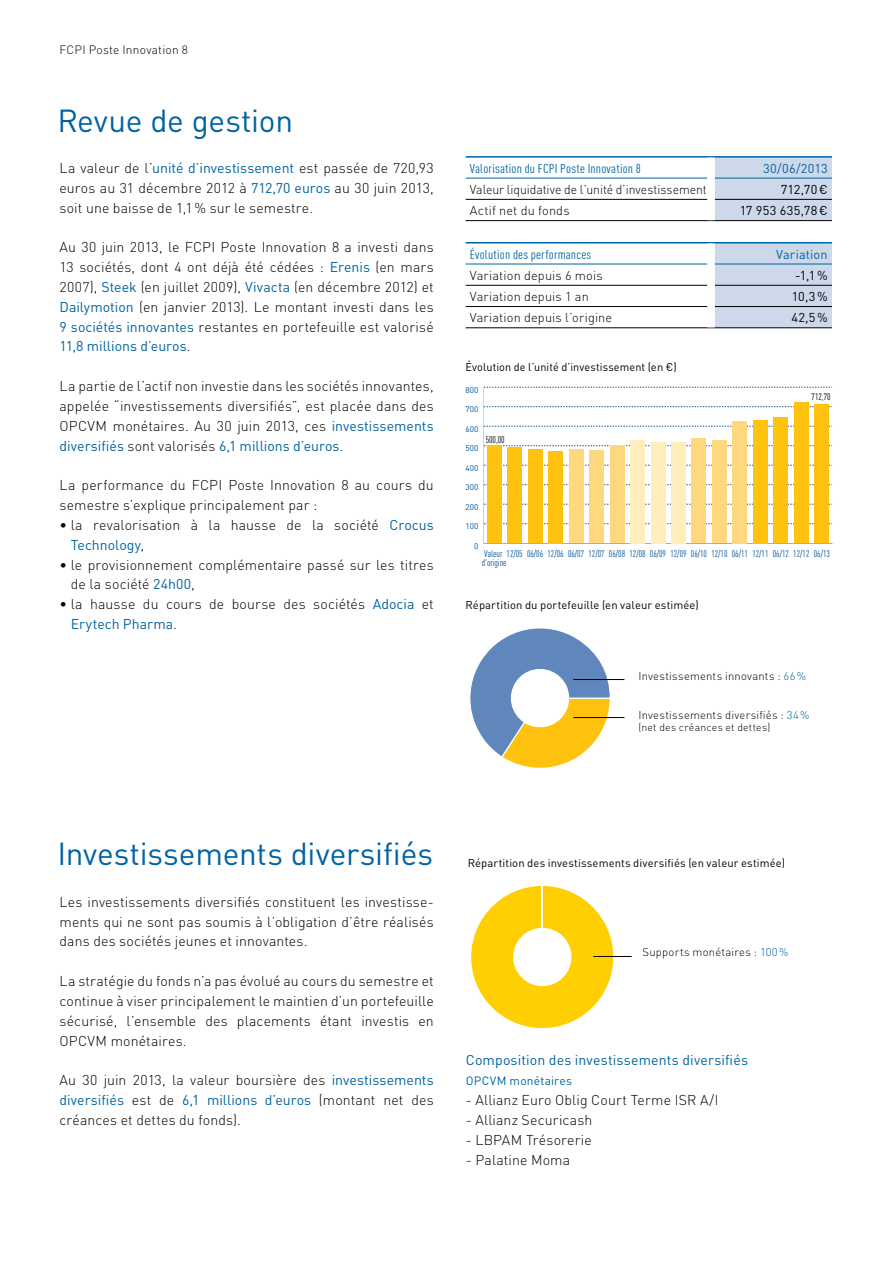
<style>
.page{position:relative;width:893px;height:1263px;background:#fff}
.page>*{position:absolute;margin:0;border:0;box-sizing:border-box;transform-origin:0 0}
.t1{font:31.5px "DIN";letter-spacing:-.005em;color:#0063a1}
.t2{font:300 14.1px/19.8px "DIN";letter-spacing:.01em;color:#000;text-align:justify}
.t3{font:14.1px "DIN";letter-spacing:.01em;color:#0063a1}
.t4{font:300 12.75px "DIN";letter-spacing:.01em;color:#000}
.t5{font:12.75px "DIN Cond";letter-spacing:.015em;color:#0063a1;scale:1.1 1}
.t6{font:300 12.75px "DIN";letter-spacing:.01em;color:#000;scale:.96 1}
.t7{font:12.75px "DIN";letter-spacing:.025em;color:#000}
.t8{font:12.75px "DIN";letter-spacing:.01em;color:#0063a1}
.t9{font:300 12px "DIN";letter-spacing:.015em;color:#000}
.t10{font:12px "DIN";letter-spacing:.02em;color:#0063a1}
.t11{font:11.25px "DIN";letter-spacing:.01em;color:#000}
.t12{font:300 11.25px "DIN";letter-spacing:.02em;color:#000}
.t13{font:300 10.5px "DIN";letter-spacing:.02em;color:#000}
.t14{font:9.6px/9.6px "DIN Cond";color:#005399}
.t15{font:9.6px "DIN Cond";color:#000}
.t16{font:8.25px "DIN";color:#005399}
.s1{font-weight:400;color:#0063a1}
.s2{font-family:"DIN Regular Alternate"}
.s3{color:#0063a1}
</style>
<div class="page">
<svg style="left:484px;top:523px;width:348px;height:1px"></svg>
<svg style="left:484px;top:504px;width:348px;height:1px"></svg>
<svg style="left:484px;top:484px;width:348px;height:1px"></svg>
<svg style="left:484px;top:465px;width:348px;height:1px"></svg>
<svg style="left:484px;top:445px;width:348px;height:1px"></svg>
<svg style="left:484px;top:426px;width:348px;height:1px"></svg>
<svg style="left:484px;top:406px;width:348px;height:1px"></svg>
<svg style="left:484px;top:387px;width:348px;height:1px"></svg>
<div style="left:487px;top:446px;width:15px;height:97px;background:#ffc20e"></div>
<div style="left:507px;top:447px;width:15px;height:96px;background:#ffc20e"></div>
<div style="left:528px;top:450px;width:14px;height:93px;background:#ffc20e"></div>
<div style="left:548px;top:451px;width:15px;height:92px;background:#ffc20e"></div>
<div style="left:569px;top:449px;width:14px;height:94px;background:#ffd77d"></div>
<div style="left:589px;top:450px;width:15px;height:93px;background:#ffd77d"></div>
<div style="left:610px;top:445px;width:14px;height:98px;background:#ffd77d"></div>
<div style="left:630px;top:440px;width:15px;height:103px;background:#ffedbc"></div>
<div style="left:651px;top:442px;width:14px;height:101px;background:#ffedbc"></div>
<div style="left:671px;top:442px;width:15px;height:101px;background:#ffedbc"></div>
<div style="left:692px;top:438px;width:14px;height:105px;background:#ffd77d"></div>
<div style="left:712px;top:441px;width:15px;height:102px;background:#ffd77d"></div>
<div style="left:733px;top:421px;width:14px;height:122px;background:#ffd77d"></div>
<div style="left:753px;top:420px;width:15px;height:123px;background:#ffc20e"></div>
<div style="left:773px;top:417px;width:15px;height:126px;background:#ffc20e"></div>
<div style="left:794px;top:403px;width:15px;height:140px;background:#ffc20e"></div>
<div style="left:814px;top:404px;width:15px;height:139px;background:#ffc20e"></div>
<div style="left:715px;top:158px;width:117px;height:62px;background:#cdd8ea"></div>
<hr style="left:466px;top:199px;width:241px;height:1px;background:#000">
<hr style="left:715px;top:199px;width:117px;height:1px;background:#000">
<hr style="left:466px;top:220px;width:245px;height:1px;background:#000">
<hr style="left:711px;top:220px;width:121px;height:1px;background:#000">
<hr style="left:466px;top:178px;width:241px;height:1px;background:#0063a1">
<hr style="left:715px;top:178px;width:117px;height:1px;background:#0063a1">
<hr style="left:466px;top:156px;width:245px;height:2px;background:#0063a1">
<hr style="left:711px;top:156px;width:121px;height:2px;background:#0063a1">
<div style="left:715px;top:243px;width:117px;height:84px;background:#cdd8ea"></div>
<hr style="left:466px;top:285px;width:241px;height:1px;background:#000">
<hr style="left:715px;top:285px;width:117px;height:1px;background:#000">
<hr style="left:466px;top:306px;width:241px;height:1px;background:#000">
<hr style="left:715px;top:306px;width:117px;height:1px;background:#000">
<hr style="left:466px;top:327px;width:245px;height:1px;background:#000">
<hr style="left:711px;top:327px;width:121px;height:1px;background:#000">
<hr style="left:466px;top:264px;width:241px;height:1px;background:#0063a1">
<hr style="left:715px;top:264px;width:117px;height:1px;background:#0063a1">
<hr style="left:466px;top:242px;width:245px;height:1px;background:#0063a1">
<hr style="left:711px;top:242px;width:121px;height:1px;background:#0063a1">
<svg style="left:470px;top:885px;width:144px;height:144px"></svg>
<div style="left:513px;top:928px;width:58px;height:58px;background:#fff;border-radius:50%"></div>
<hr style="left:593px;top:956px;width:39px;height:1px;background:#000">
<svg style="left:470px;top:628px;width:141px;height:141px"></svg>
<hr style="left:573px;top:717px;width:51px;height:1px;background:#000">
<hr style="left:573px;top:679px;width:51px;height:1px;background:#000">
<p class="t9" style="left:60px;top:43px;width:130px">FCPI Poste Innovation 8</p>
<h1 class="t1" style="left:57px;top:101px;width:237px">Revue de gestion</h1>
<p class="t2" style="left:60px;top:158px;width:376px">La valeur de l’<span class="s1">unité d’investissement</span> est passée de 720,93 euros au 31 décembre 2012 à <span class="s1">712,70 euros</span> au 30 juin 2013, soit une baisse de 1,1% sur le semestre.</p>
<p class="t2" style="left:60px;top:237px;width:376px">Au 30 juin 2013, le FCPI Poste Innovation 8 a investi dans 13 sociétés, dont 4 ont déjà été cédées : <span class="s1">Erenis</span> (en mars 2007), <span class="s1">Steek</span> (en juillet 2009), <span class="s1">Vivacta</span> (en décembre 2012) et <span class="s1">Dailymotion</span> (en janvier 2013). Le montant investi dans les <span class="s1">9 sociétés innovantes</span> restantes en portefeuille est valorisé <span class="s1">11,8 millions d’euros</span>.</p>
<p class="t2" style="left:60px;top:376px;width:376px">La partie de l’actif non investie dans les sociétés innovantes, appelée “investissements diversifiés”, est placée dans des OPCVM monétaires. Au 30 juin 2013, ces <span class="s1">investissements diversifiés</span> sont valorisés <span class="s1">6,1 millions d’euros</span>.</p>
<p class="t2" style="left:60px;top:475px;width:376px">La performance du FCPI Poste Innovation 8 au cours du semestre s’explique principalement par :</p>
<p class="t2" style="left:71px;top:515px;width:364px;text-indent:-11px">• la revalorisation à la hausse de la société <span class="s1">Crocus<br>Technology</span>,</p>
<p class="t2" style="left:71px;top:554px;width:364px;text-indent:-11px">• le provisionnement complémentaire passé sur les titres de la société <span class="s1">24h00</span>,</p>
<p class="t2" style="left:71px;top:594px;width:364px;text-indent:-11px">• la hausse du cours de bourse des sociétés <span class="s1">Adocia</span> et<br><span class="s1">Erytech Pharma</span>.</p>
<p class="t5" style="left:470px;top:161px;width:157px">Valorisation du FCPI Poste Innovation 8</p>
<p class="t8" style="left:763px;top:160px;width:66px">30/06/2013</p>
<p class="t6" style="left:470px;top:181px;width:248px">Valeur liquidative de l’unité d’investissement</p>
<p class="t7" style="left:781px;top:181px;width:48px">712,70<span class="s2">€</span></p>
<p class="t4" style="left:470px;top:203px;width:101px">Actif net du fonds</p>
<p class="t7" style="left:740px;top:203px;width:89px">17 953 635,78<span class="s2">€</span></p>
<p class="t5" style="left:470px;top:247px;width:112px">Évolution des performances</p>
<p class="t8" style="left:776px;top:246px;width:53px">Variation</p>
<p class="t4" style="left:470px;top:267px;width:134px">Variation depuis 6 mois</p>
<p class="t7" style="left:795px;top:267px;width:34px">-1,1 %</p>
<p class="t4" style="left:470px;top:289px;width:120px">Variation depuis 1 an</p>
<p class="t7" style="left:792px;top:288px;width:37px">10,3%</p>
<p class="t4" style="left:470px;top:310px;width:144px">Variation depuis l’origine</p>
<p class="t7" style="left:791px;top:310px;width:38px">42,5%</p>
<p class="t11" style="left:466px;top:360px;width:213px">Évolution de l’unité d’investissement (en <span class="s2">€</span>)</p>
<p class="t16" style="left:466px;top:384px;width:14px">800</p>
<p class="t16" style="left:466px;top:404px;width:14px">700</p>
<p class="t16" style="left:466px;top:423px;width:14px">600</p>
<p class="t16" style="left:466px;top:443px;width:14px">500</p>
<p class="t16" style="left:466px;top:463px;width:14px">400</p>
<p class="t16" style="left:466px;top:482px;width:14px">300</p>
<p class="t16" style="left:466px;top:502px;width:14px">200</p>
<p class="t16" style="left:466px;top:521px;width:14px">100</p>
<p class="t15" style="left:486px;top:434px;width:21px">500,00</p>
<p class="t15" style="left:811px;top:391px;width:21px">712,70</p>
<p class="t16" style="left:474px;top:540px;width:6px">0</p>
<p class="t14" style="left:482px;top:548px;width:350px">Valeur 12/05 06/06 12/06 06/07 12/07 06/08 12/08 06/09 12/09 06/10 12/10 06/11 12/11 06/12 12/12 06/13 d'origine</p>
<p class="t11" style="left:466px;top:598px;width:235px">Répartition du portefeuille (en valeur estimée)</p>
<p class="t12" style="left:638px;top:669px;width:169px">Investissements innovants : <span class="s3">66%</span></p>
<p class="t12" style="left:638px;top:708px;width:173px">Investissements diversifiés : <span class="s3">34%</span></p>
<p class="t13" style="left:638px;top:721px;width:133px">(net des créances et dettes)</p>
<h1 class="t1" style="left:57px;top:834px;width:377px">Investissements diversifiés</h1>
<p class="t2" style="left:60px;top:892px;width:376px">Les investissements diversifiés constituent les investisse&shy;ments qui ne sont pas soumis à l’obligation d’être réalisés dans des sociétés jeunes et innovantes.</p>
<p class="t2" style="left:60px;top:971px;width:376px">La stratégie du fonds n’a pas évolué au cours du semestre et continue à viser principalement le maintien d’un portefeuille sécurisé, l’ensemble des placements étant investis en OPCVM monétaires.</p>
<p class="t2" style="left:60px;top:1070px;width:376px">Au 30 juin 2013, la valeur boursière des <span class="s1">investissements diversifiés</span> est de <span class="s1">6,1 millions d’euros</span> (montant net des créances et dettes du fonds).</p>
<p class="t11" style="left:468px;top:856px;width:319px">Répartition des investissements diversifiés (en valeur estimée)</p>
<p class="t12" style="left:643px;top:945px;width:147px">Supports monétaires : <span class="s3">100%</span></p>
<p class="t3" style="left:466px;top:1051px;width:284px">Composition des investissements diversifiés</p>
<p class="t10" style="left:466px;top:1073px;width:108px">OPCVM monétaires</p>
<p class="t2" style="left:466px;top:1090px;width:254px">- Allianz Euro Oblig Court Terme ISR A/I</p>
<p class="t2" style="left:466px;top:1110px;width:128px">- Allianz Securicash</p>
<p class="t2" style="left:466px;top:1130px;width:128px">- LBPAM Trésorerie</p>
<p class="t2" style="left:466px;top:1149px;width:106px">- Palatine Moma</p>
</div>
